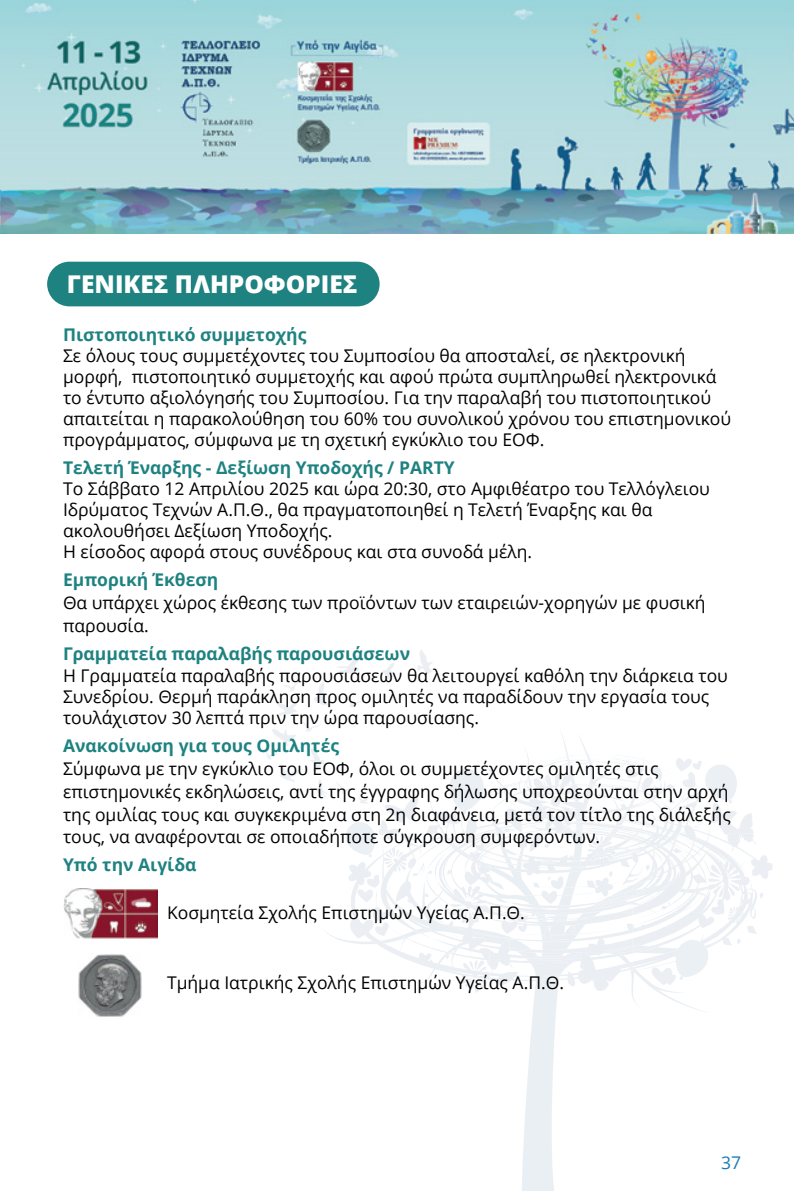
<style>
.page{position:relative;width:794px;height:1191px;background:#fff}
.page>*{position:absolute;margin:0;border:0;box-sizing:border-box;transform-origin:0 0}
.t1{font:800 24.5px "Open Sans";color:#fff}
.t2{font:17.5px/21px "Open Sans";color:#000}
.t3{font:700 17.5px "Open Sans";color:#1e8281}
.t4{font:17.5px "Open Sans";color:#1779b9}
</style>
<div class="page">
<img style="left:0;top:0;width:794px;height:233px">
<svg style="left:380px;top:735px;width:367px;height:200px"></svg>
<svg style="left:325px;top:919px;width:401px;height:272px"></svg>
<img style="left:284px;top:650px;width:149px;height:41px">
<img style="left:632px;top:803px;width:46px;height:15px">
<img style="left:490px;top:803px;width:142px;height:30px">
<img style="left:632px;top:833px;width:98px;height:58px">
<img style="left:490px;top:911px;width:129px;height:80px">
<img style="left:280px;top:754px;width:457px;height:49px">
<div style="left:47px;top:262px;width:332px;height:44px;background:#1e8281;border-radius:22px"></div>
<img style="left:63px;top:888px;width:94px;height:50px">
<img style="left:78px;top:954px;width:64px;height:63px">
<h1 class="t1" style="left:67px;top:266px;width:292px">ΓΕΝΙΚΕΣ ΠΛΗΡΟΦΟΡΙΕΣ</h1>
<p class="t3" style="left:63px;top:322px;width:245px">Πιστοποιητικό συμμετοχής</p>
<p class="t2" style="left:63px;top:345px;width:669px">Σε όλους τους συμμετέχοντες του Συμποσίου θα αποσταλεί, σε ηλεκτρονική μορφή, πιστοποιητικό συμμετοχής και αφού πρώτα συμπληρωθεί ηλεκτρονικά το έντυπο αξιολόγησής του Συμποσίου. Για την παραλαβή του πιστοποιητικού απαιτείται η παρακολούθηση του 60% του συνολικού χρόνου του επιστημονικού προγράμματος, σύμφωνα με τη σχετική εγκύκλιο του ΕΟΦ.</p>
<p class="t3" style="left:63px;top:455px;width:393px">Τελετή Έναρξης - Δεξίωση Υποδοχής / PARTY</p>
<p class="t2" style="left:63px;top:478px;width:648px">Το Σάββατο 12 Απριλίου 2025 και ώρα 20:30, στο Αμφιθέατρο του Τελλόγλειου Ιδρύματος Τεχνών Α.Π.Θ., θα πραγματοποιηθεί η Τελετή Έναρξης και θα ακολουθήσει Δεξίωση Υποδοχής.<br>Η είσοδος αφορά στους συνέδρους και στα συνοδά μέλη.</p>
<p class="t3" style="left:63px;top:567px;width:157px">Εμπορική Έκθεση</p>
<p class="t2" style="left:63px;top:590px;width:644px;line-height:22.8px">Θα υπάρχει χώρος έκθεσης των προϊόντων των εταιρειών-χορηγών με φυσική παρουσία.</p>
<p class="t3" style="left:63px;top:641px;width:349px">Γραμματεία παραλαβής παρουσιάσεων</p>
<p class="t2" style="left:63px;top:665px;width:666px">Η Γραμματεία παραλαβής παρουσιάσεων θα λειτουργεί καθόλη την διάρκεια του<br>Συνεδρίου. Θερμή παράκληση προς ομιλητές να παραδίδουν την εργασία τους τουλάχιστον 30 λεπτά πριν την ώρα παρουσίασης.</p>
<p class="t3" style="left:63px;top:733px;width:278px">Ανακοίνωση για τους Ομιλητές</p>
<p class="t2" style="left:63px;top:757px;width:669px;line-height:22.8px">Σύμφωνα με την εγκύκλιο του ΕΟΦ, όλοι οι συμμετέχοντες ομιλητές στις επιστημονικές εκδηλώσεις, αντί της έγγραφης δήλωσης υποχρεούνται στην αρχή της ομιλίας τους και συγκεκριμένα στη 2η διαφάνεια, μετά τον τίτλο της διάλεξής τους, να αναφέρονται σε οποιαδήποτε σύγκρουση συμφερόντων.</p>
<p class="t3" style="left:63px;top:852px;width:135px">Υπό την Αιγίδα</p>
<p class="t2" style="left:167px;top:901px;width:359px">Κοσμητεία Σχολής Επιστημών Υγείας Α.Π.Θ.</p>
<p class="t2" style="left:167px;top:971px;width:398px">Τμήμα Ιατρικής Σχολής Επιστημών Υγείας Α.Π.Θ.</p>
<p class="t4" style="left:721px;top:1151px;width:22px">37</p>
</div>
